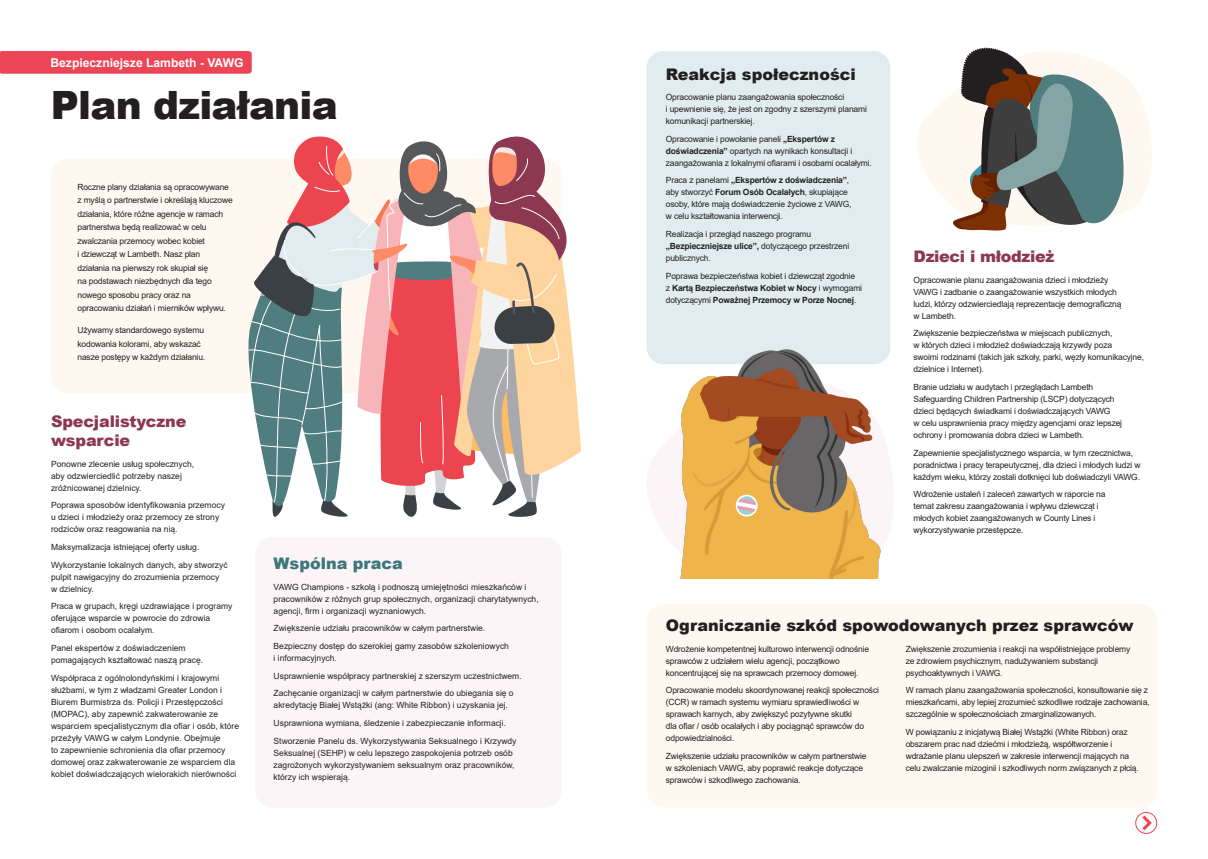
<style>
.page{position:relative;width:1208px;height:859px;background:#fff}
.page>*{position:absolute;margin:0;border:0;box-sizing:border-box;transform-origin:0 0}
.t1{font:900 39px "Arial";letter-spacing:-.02em;color:#231f20}
.t2{font:900 16px "Arial";color:#231f20}
.t3{font:900 16px/19.2px "Arial";letter-spacing:-.01em;color:#8d3852}
.t4{font:900 16px "Arial";color:#3c777a}
.t5{font:700 12.1px "Arial";color:#fff}
.t6{font:8.5px/12px "Arial";letter-spacing:-.02em;color:#231f20}
.t7{font:8.5px/12px "Arial";color:#231f20}
.s1{font-weight:700}
</style>
<div class="page">
<div style="left:647px;top:604px;width:510px;height:204px;background:#fff8f0;border-radius:17px"></div>
<div style="left:646px;top:51px;width:244px;height:313px;background:#e1ecee;border-radius:17px"></div>
<div style="left:255px;top:537px;width:306px;height:271px;background:#faf2f5;border-radius:17px"></div>
<div style="left:51px;top:159px;width:510px;height:234px;background:#fff8f0;border-radius:17px"></div>
<div style="left:0;top:51px;width:252px;height:23px;background:#ec4556"></div>
<div style="left:1135px;top:812px;width:22px;height:22px;border:1px solid #ed454f;border-radius:50%"></div>
<svg style="left:1139px;top:812px;width:15px;height:21px"></svg>
<svg style="left:918px;top:47px;width:234px;height:164px;fill:#fff9f2"></svg>
<svg style="left:949px;top:48px;width:176px;height:183px"></svg>
<svg style="left:248px;top:136px;width:333px;height:381px"></svg>
<img style="left:658px;top:331px;width:233px;height:248px">
<div style="left:736px;top:495px;width:21px;height:21px;background:#fff;border-radius:50%"></div>
<svg style="left:737px;top:496px;width:19px;height:19px"></svg>
<svg style="left:736px;top:499px;width:21px;height:13px"></svg>
<p class="t5" style="left:50px;top:54px;width:195px">Bezpieczniejsze Lambeth - VAWG</p>
<p class="t1" style="left:51px;top:76px;width:288px">Plan działania</p>
<p class="t6" style="left:77px;top:180px;width:157px;line-height:13.5px">Roczne plany działania są opracowywane z myślą o partnerstwie i określają kluczowe działania, które różne agencje w ramach partnerstwa będą realizować w celu zwalczania przemocy wobec kobiet<br>i dziewcząt w Lambeth. Nasz plan działania na pierwszy rok skupiał się<br>na podstawach niezbędnych dla tego nowego sposobu pracy oraz na opracowaniu działań i mierników wpływu.</p>
<p class="t6" style="left:77px;top:323px;width:129px;line-height:13.5px">Używamy standardowego systemu kodowania kolorami, aby wskazać nasze postępy w każdym działaniu.</p>
<p class="t3" style="left:51px;top:411px;width:137px">Specjalistyczne wsparcie</p>
<p class="t7" style="left:51px;top:457px;width:145px">Ponowne zlecenie usług społecznych, aby odzwierciedlić potrzeby naszej zróżnicowanej dzielnicy.</p>
<p class="t7" style="left:51px;top:499px;width:175px">Poprawa sposobów identyfikowania przemocy u dzieci i młodzieży oraz przemocy ze strony rodziców oraz reagowania na nią.</p>
<p class="t7" style="left:51px;top:541px;width:150px">Maksymalizacja istniejącej oferty usług.</p>
<p class="t7" style="left:51px;top:558px;width:178px">Wykorzystanie lokalnych danych, aby stworzyć pulpit nawigacyjny do zrozumienia przemocy<br>w dzielnicy.</p>
<p class="t7" style="left:51px;top:600px;width:183px">Praca w grupach, kręgi uzdrawiające i programy oferujące wsparcie w powrocie do zdrowia ofiarom i osobom ocalałym.</p>
<p class="t7" style="left:51px;top:642px;width:154px">Panel ekspertów z doświadczeniem pomagających kształtować naszą pracę.</p>
<p class="t7" style="left:51px;top:671px;width:189px">Współpraca z ogólnolondyńskimi i krajowymi służbami, w tym z władzami Greater London i Biurem Burmistrza ds. Policji i Przestępczości (MOPAC), aby zapewnić zakwaterowanie ze wsparciem specjalistycznym dla ofiar i osób, które przeżyły VAWG w całym Londynie. Obejmuje<br>to zapewnienie schronienia dla ofiar przemocy domowej oraz zakwaterowanie ze wsparciem dla kobiet doświadczających wielorakich nierówności</p>
<p class="t4" style="left:274px;top:552px;width:131px">Wspólna praca</p>
<p class="t7" style="left:274px;top:580px;width:267px">VAWG Champions - szkolą i podnoszą umiejętności mieszkańców i pracowników z różnych grup społecznych, organizacji charytatywnych, agencji, firm i organizacji wyznaniowych.</p>
<p class="t7" style="left:274px;top:622px;width:213px">Zwiększenie udziału pracowników w całym partnerstwie.</p>
<p class="t7" style="left:274px;top:640px;width:237px">Bezpieczny dostęp do szerokiej gamy zasobów szkoleniowych i informacyjnych.</p>
<p class="t7" style="left:274px;top:669px;width:249px">Usprawnienie współpracy partnerskiej z szerszym uczestnictwem.</p>
<p class="t7" style="left:274px;top:687px;width:241px">Zachęcanie organizacji w całym partnerstwie do ubiegania się o akredytację Białej Wstążki (ang: White Ribbon) i uzyskania jej.</p>
<p class="t7" style="left:274px;top:717px;width:234px">Usprawniona wymiana, śledzenie i zabezpieczanie informacji.</p>
<p class="t7" style="left:274px;top:734px;width:244px">Stworzenie Panelu ds. Wykorzystywania Seksualnego i Krzywdy Seksualnej (SEHP) w celu lepszego zaspokojenia potrzeb osób zagrożonych wykorzystywaniem seksualnym oraz pracowników, którzy ich wspierają.</p>
<p class="t2" style="left:666px;top:62px;width:191px">Reakcja społeczności</p>
<p class="t6" style="left:666px;top:91px;width:203px">Opracowanie planu zaangażowania społeczności<br>i upewnienie się, że jest on zgodny z szerszymi planami komunikacji partnerskiej.</p>
<p class="t6" style="left:666px;top:133px;width:207px">Opracowanie i powołanie paneli <span class="s1">„Ekspertów z doświadczenia”</span> opartych na wynikach konsultacji i zaangażowania z lokalnymi ofiarami i osobami ocalałymi.</p>
<p class="t6" style="left:666px;top:174px;width:187px">Praca z panelami <span class="s1">„Ekspertów z doświadczenia”</span>, aby stworzyć <span class="s1">Forum Osób Ocalałych</span>, skupiające osoby, które mają doświadczenie życiowe z VAWG, w celu kształtowania interwencji.</p>
<p class="t6" style="left:666px;top:228px;width:185px">Realizacja i przegląd naszego programu <span class="s1">„Bezpieczniejsze ulice”,</span> dotyczącego przestrzeni publicznych.</p>
<p class="t6" style="left:666px;top:270px;width:198px">Poprawa bezpieczeństwa kobiet i dziewcząt zgodnie<br>z <span class="s1">Kartą Bezpieczeństwa Kobiet w Nocy</span> i wymogami dotyczącymi <span class="s1">Poważnej Przemocy w Porze Nocnej</span>.</p>
<p class="t3" style="left:913px;top:246px;width:142px">Dzieci i młodzież</p>
<p class="t6" style="left:913px;top:274px;width:209px">Opracowanie planu zaangażowania dzieci i młodzieży VAWG i zadbanie o zaangażowanie wszystkich młodych ludzi, którzy odzwierciedlają reprezentację demograficzną w Lambeth.</p>
<p class="t6" style="left:913px;top:327px;width:232px">Zwiększenie bezpieczeństwa w miejscach publicznych,<br>w których dzieci i młodzież doświadczają krzywdy poza<br>swoimi rodzinami (takich jak szkoły, parki, węzły komunikacyjne, dzielnice i Internet).</p>
<p class="t6" style="left:913px;top:381px;width:210px">Branie udziału w audytach i przeglądach Lambeth Safeguarding Children Partnership (LSCP) dotyczących dzieci będących świadkami i doświadczających VAWG<br>w celu usprawnienia pracy między agencjami oraz lepszej ochrony i promowania dobra dzieci w Lambeth.</p>
<p class="t6" style="left:913px;top:447px;width:228px">Zapewnienie specjalistycznego wsparcia, w tym rzecznictwa, poradnictwa i pracy terapeutycznej, dla dzieci i młodych ludzi w każdym wieku, którzy zostali dotknięci lub doświadczyli VAWG.</p>
<p class="t6" style="left:913px;top:488px;width:193px">Wdrożenie ustaleń i zaleceń zawartych w raporcie na temat zakresu zaangażowania i wpływu dziewcząt i młodych kobiet zaangażowanych w County Lines i wykorzystywanie przestępcze.</p>
<p class="t2" style="left:666px;top:614px;width:469px">Ograniczanie szkód spowodowanych przez sprawców</p>
<p class="t6" style="left:666px;top:642px;width:205px">Wdrożenie kompetentnej kulturowo interwencji odnośnie sprawców z udziałem wielu agencji, początkowo koncentrującej się na sprawcach przemocy domowej.</p>
<p class="t6" style="left:666px;top:684px;width:215px">Opracowanie modelu skoordynowanej reakcji społeczności (CCR) w ramach systemu wymiaru sprawiedliwości w sprawach karnych, aby zwiększyć pozytywne skutki<br>dla ofiar / osób ocalałych i aby pociągnąć sprawców do odpowiedzialności.</p>
<p class="t6" style="left:666px;top:750px;width:202px">Zwiększenie udziału pracowników w całym partnerstwie w szkoleniach VAWG, aby poprawić reakcje dotyczące sprawców i szkodliwego zachowania.</p>
<p class="t6" style="left:905px;top:642px;width:226px">Zwiększenie zrozumienia i reakcji na współistniejące problemy ze zdrowiem psychicznym, nadużywaniem substancji psychoaktywnych i VAWG.</p>
<p class="t6" style="left:905px;top:684px;width:245px">W ramach planu zaangażowania społeczności, konsultowanie się z mieszkańcami, aby lepiej zrozumieć szkodliwe rodzaje zachowania, szczególnie w społecznościach zmarginalizowanych.</p>
<p class="t6" style="left:905px;top:726px;width:235px">W powiązaniu z inicjatywą Białej Wstążki (White Ribbon) oraz obszarem prac nad dziećmi i młodzieżą, współtworzenie i wdrażanie planu ulepszeń w zakresie interwencji mających na celu zwalczanie mizoginii i szkodliwych norm związanych z płcią.</p>
</div>
